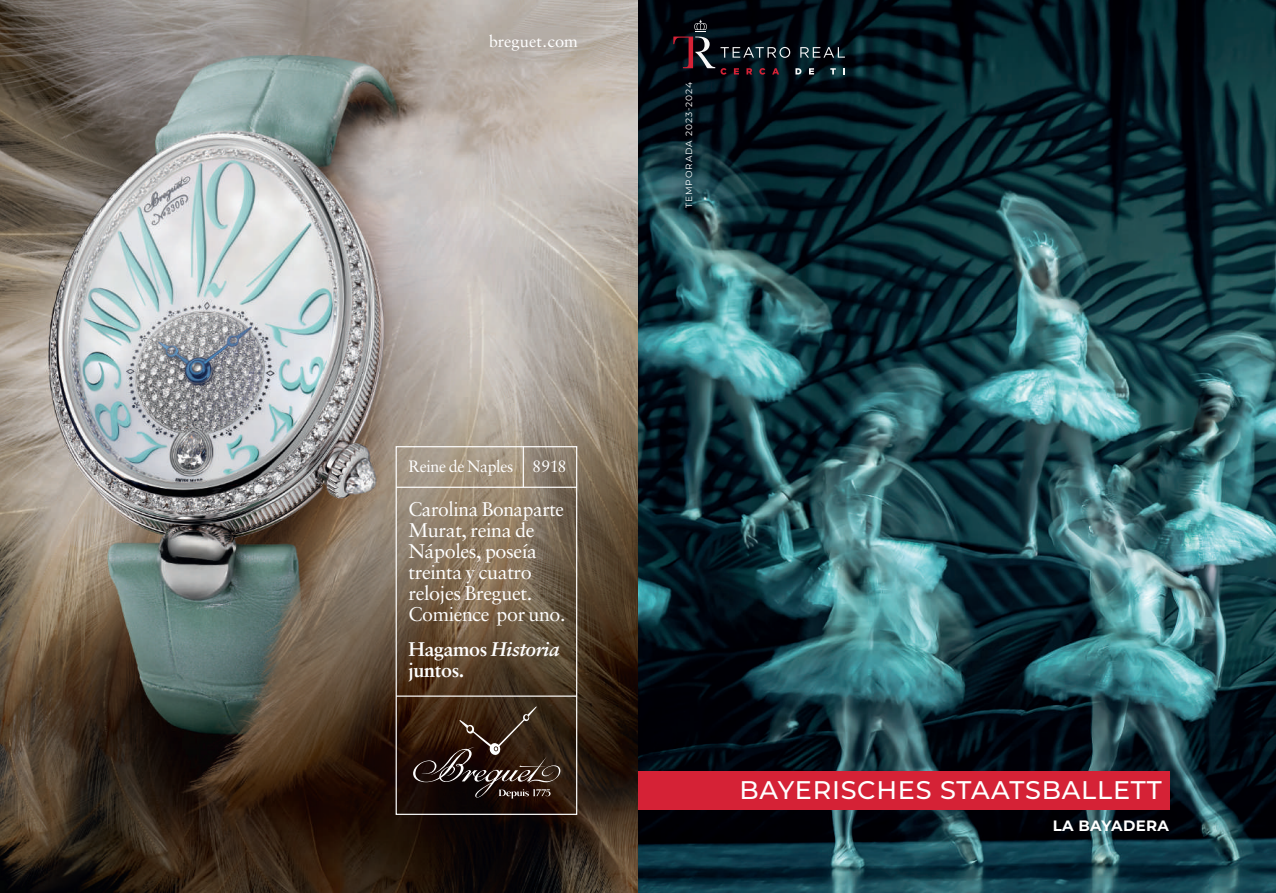
<style>
.page{position:relative;width:1276px;height:893px;background:#fff}
.page>*{position:absolute;margin:0;border:0;box-sizing:border-box;transform-origin:0 0}
.t1{font:500 25.5px "Montserrat";letter-spacing:.03em;color:#fff}
.t2{font:19.8px/21px "Sabon LT Pro";letter-spacing:-.02em;color:#fff}
.t3{font:700 19.8px/21px "Sabon LT Pro";letter-spacing:-.02em;color:#fff}
.t4{font:16.5px "Sabon LT Pro";color:#fff}
.t5{font:16.35px "Sabon LT Pro";letter-spacing:-.02em;color:#fff}
.t6{font:700 15px "Montserrat";letter-spacing:.02em;color:#fff}
.t7{font:9px "Montserrat";letter-spacing:.1em;color:#fff}
.s1{font-style:italic}
</style>
<div class="page">
<img style="left:0;top:0;width:1276px;height:893px">
<div style="left:638px;top:771px;width:531px;height:38px;background:#d52236"></div>
<div style="left:395px;top:446px;width:182px;height:369px;border:1px solid #fff"></div>
<svg style="left:413px;top:706px;width:147px;height:93px;background:#3a291e"></svg>
<hr style="left:396px;top:487px;width:181px;height:1px;background:#fff">
<hr style="left:523px;top:446px;width:1px;height:41px;background:#fff">
<hr style="left:396px;top:695px;width:181px;height:2px;background:#fff">
<svg style="left:673px;top:20px;width:172px;height:55px;background:#171d24"></svg>
<p class="t4" style="left:489px;top:30px;width:91px">breguet.com</p>
<p class="t5" style="left:408px;top:456px;width:160px">Reine de Naples 8918</p>
<p class="t2" style="left:408px;top:498px;width:159px">Carolina Bonaparte<br>Murat, reina de<br>Nápoles, poseía treinta y cuatro relojes Breguet.<br>Comience por uno.</p>
<p class="t3" style="left:408px;top:638px;width:153px">Hagamos <span class="s1">Historia </span>juntos.</p>
<p class="t7" style="left:683px;top:208px;width:127px;rotate:-90deg">TEMPORADA 2023-2024</p>
<p class="t1" style="left:739px;top:773px;width:424px">BAYERISCHES STAATSBALLETT</p>
<p class="t6" style="left:1052px;top:815px;width:118px">LA BAYADERA</p>
</div>
